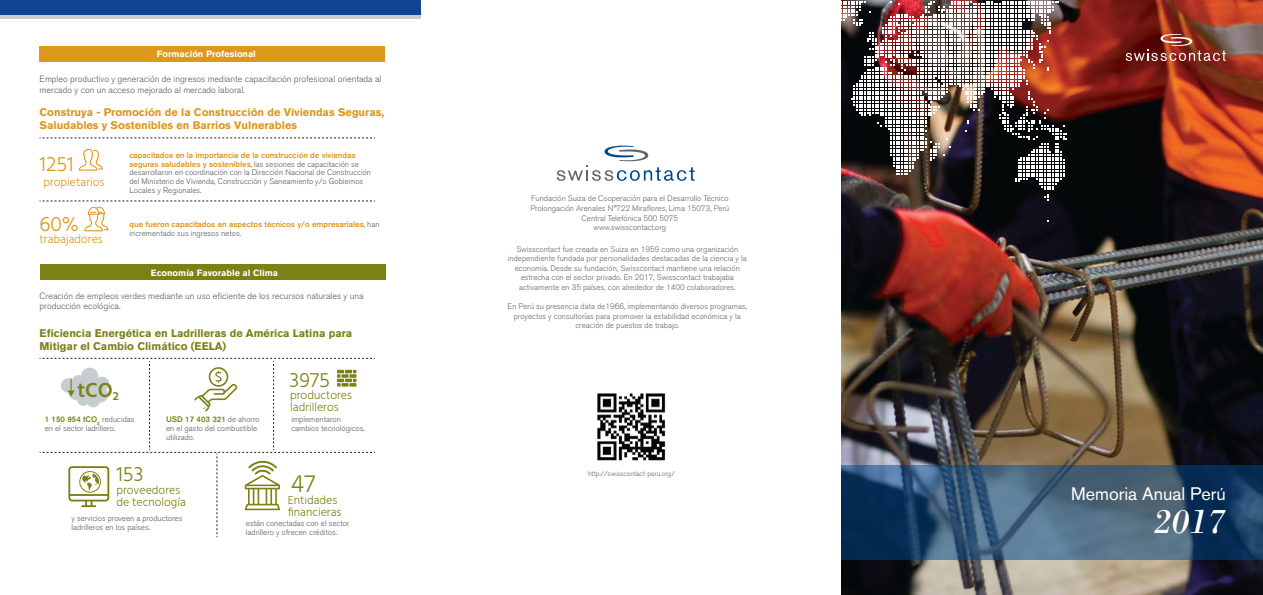
<style>
.page{position:relative;width:1263px;height:595px;background:#fff}
.page>*{position:absolute;margin:0;border:0;box-sizing:border-box;transform-origin:0 0}
.t1{font:italic 36px "Bodoni";color:#fff}
.t2{font:300 25.2px "Hind";color:#7c8116}
.t3{font:300 21px "Hind";color:#dd971a}
.t4{font:300 21px "Hind";color:#7c8116}
.t5{font:600 20.7px "Hind";color:#7c8116}
.t6{font:18px "Akzidenz Grotesk BQ";color:#fff}
.t7{font:300 12px/12px "Hind";color:#7c8116}
.t8{font:300 12px "Hind";color:#dd971a}
.t9{font:700 11px/13.2px "Akzidenz Grotesk BQ";color:#dd971a}
.t10{font:700 11px/13.2px "Akzidenz Grotesk BQ";color:#7c8116}
.t11{font:300 9px/10.8px "Akzidenz Grotesk BQ";color:#595a5c}
.t12{font:700 9px "Akzidenz Grotesk BQ";color:#fff}
.t13{font:300 8px/9.6px "Akzidenz Grotesk BQ";color:#636466;text-align:center}
.t14{font:300 8px/8.8px "Akzidenz Grotesk BQ";color:#595a5c}
.t15{font:500 8px/8.8px "Akzidenz Grotesk BQ";color:#dd971a}
.t16{font:300 7px "Akzidenz Grotesk BQ";color:#636466}
.s1{font-weight:500;color:#dd971a}
.s2{font-weight:300;color:#595a5c}
.s3{font-weight:500;color:#7c8116}
</style>
<div class="page">
<img style="left:841px;top:0;width:422px;height:595px">
<img style="left:841px;top:1px;width:226px;height:199px">
<svg style="left:841px;top:465px;width:422px;height:95px"></svg>
<svg style="left:557px;top:146px;width:137px;height:35px"></svg>
<svg style="left:1125px;top:34px;width:101px;height:27px"></svg>
<img style="left:597px;top:393px;width:69px;height:68px">
<div style="left:40px;top:46px;width:345px;height:15px;background:#dd971a"></div>
<div style="left:40px;top:264px;width:345px;height:15px;background:#7c8116"></div>
<hr style="left:0;top:15px;width:421px;height:4px;background:#c6cdd1">
<div style="left:0;top:0;width:421px;height:15px;background:#114494"></div>
<svg style="left:79px;top:149px;width:24px;height:22px"></svg>
<svg style="left:40px;top:138px;width:335px;height:1px"></svg>
<svg style="left:40px;top:201px;width:335px;height:30px"></svg>
<svg style="left:40px;top:358px;width:335px;height:179px"></svg>
<p class="t12" style="left:157px;top:49px;width:100px">Formación Profesional</p>
<p class="t11" style="left:40px;top:74px;width:343px">Empleo productivo y generación de ingresos mediante capacitación profesional orientada al mercado y con un acceso mejorado al mercado laboral.</p>
<h3 class="t9" style="left:40px;top:105px;width:346px">Construya - Promoción de la Construcción de Viviendas Seguras,<br>Saludables y Sostenibles en Barrios Vulnerables</h3>
<h3 class="t3" style="left:40px;top:150px;width:36px">1251</h3>
<p class="t14" style="left:129px;top:151px;width:243px"><span class="s1">capacitados en la importancia de la construcción de viviendas seguras saludables y sostenibles</span>, las sesiones de capacitación se desarrollaron en coordinación con la Dirección Nacional de Construcción del Ministerio de Vivienda, Construcción y Saneamiento y/o Gobiernos Locales y Regionales.</p>
<h3 class="t8" style="left:43px;top:174px;width:62px">propietarios</h3>
<h3 class="t3" style="left:40px;top:211px;width:41px">60%</h3>
<h3 class="t8" style="left:40px;top:231px;width:65px">trabajadores</h3>
<p class="t15" style="left:130px;top:220px;width:252px">que fueron capacitados en aspectos técnicos y/o empresariales<span class="s2">, han incrementado sus ingresos netos.</span></p>
<p class="t12" style="left:151px;top:267px;width:129px">Economía Favorable al Clima</p>
<p class="t11" style="left:40px;top:290px;width:326px">Creación de empleos verdes mediante un uso eficiente de los recursos naturales y una producción ecológica.</p>
<h3 class="t10" style="left:40px;top:326px;width:314px">Eficiencia Energética en Ladrilleras de América Latina para<br>Mitigar el Cambio Climático (EELA)</h3>
<h3 class="t5" style="left:77px;top:375px;width:43px">tCO<sub>2</sub></h3>
<h3 class="t4" style="left:290px;top:366px;width:42px">3975</h3>
<h3 class="t7" style="left:290px;top:390px;width:63px">productores ladrilleros</h3>
<p class="t14" style="left:45px;top:415px;width:91px"><span class="s3">1 150 954 tCO</span><sub>2</sub> reducidas en el sector ladrillero.</p>
<p class="t14" style="left:166px;top:415px;width:95px"><span class="s3">USD 17 403 321</span> de ahorro en el gasto del combustible utilizado.</p>
<p class="t14" style="left:291px;top:415px;width:75px">implementaron cambios tecnológicos.</p>
<h3 class="t4" style="left:116px;top:460px;width:28px">153</h3>
<h3 class="t7" style="left:116px;top:485px;width:71px">proveedores de tecnología</h3>
<p class="t14" style="left:71px;top:514px;width:112px">y servicios proveen a productores ladrilleros en los países.</p>
<h2 class="t2" style="left:291px;top:466px;width:26px">47</h2>
<h3 class="t7" style="left:288px;top:495px;width:55px">Entidades financieras</h3>
<p class="t14" style="left:246px;top:519px;width:105px">están conectadas con el sector ladrillero y ofrecen créditos.</p>
<p class="t13" style="left:530px;top:194px;width:201px">Fundación Suiza de Cooperación para el Desarrollo Técnico Prolongación Arenales N°722 Miraflores, Lima 15073, Perú Central Telefónica 500 5075<br>www.swisscontact.org</p>
<p class="t13" style="left:508px;top:244px;width:240px">Swisscontact fue creada en Suiza en 1959 como una organización independiente fundada por personalidades destacadas de la ciencia y la economía. Desde su fundación, Swisscontact mantiene una relación estrecha con el sector privado. En 2017, Swisscontact trabajaba activamente en 35 países, con alrededor de 1400 colaboradores.</p>
<p class="t13" style="left:507px;top:302px;width:241px">En Perú su presencia data de1966, implementando diversos programas, proyectos y consultorías para promover la estabilidad económica y la creación de puestos de trabajo.</p>
<p class="t16" style="left:588px;top:469px;width:88px">http://swisscontact-peru.org/</p>
<h3 class="t6" style="left:1071px;top:483px;width:156px">Memoria Anual Perú</h3>
<h1 class="t1" style="left:1154px;top:499px;width:73px">2017</h1>
</div>
